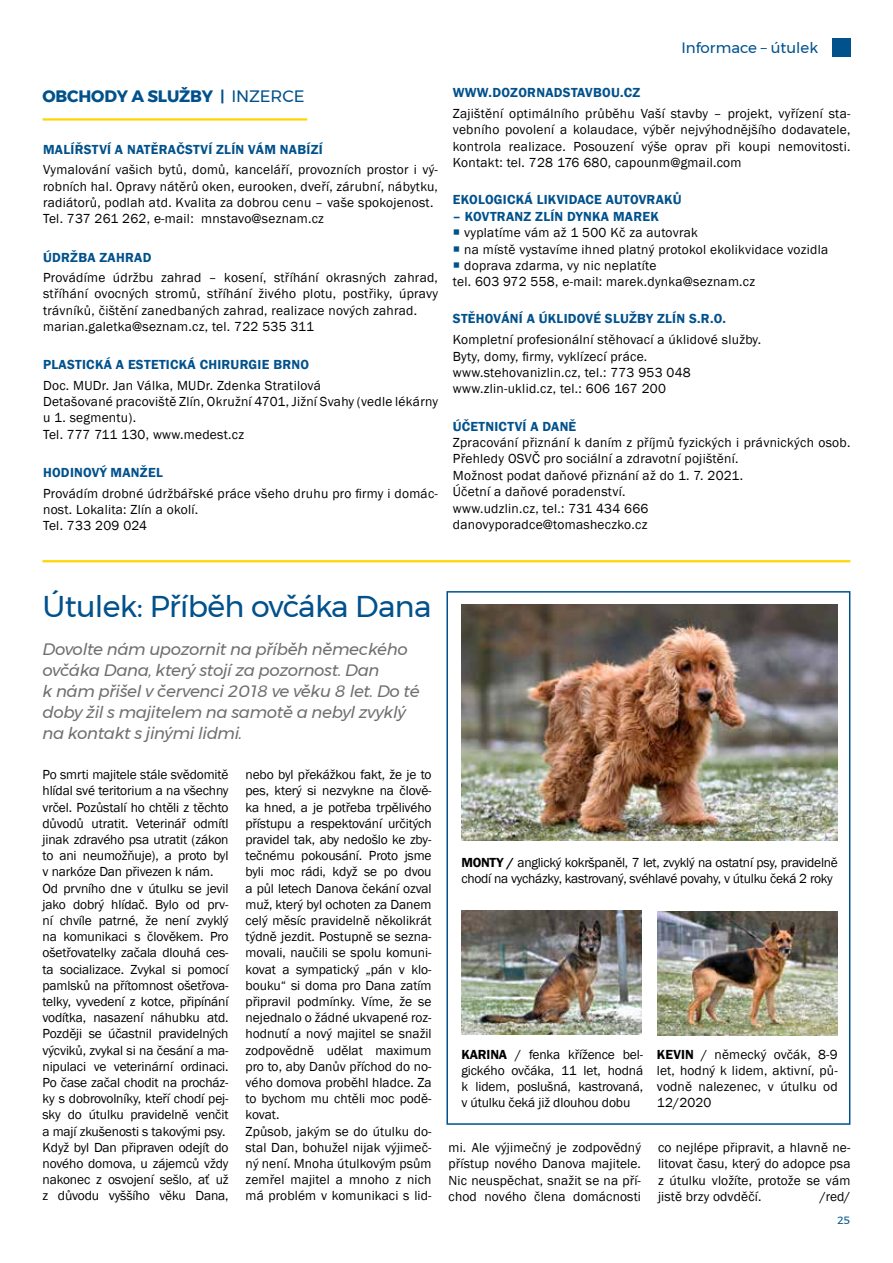
<style>
.page{position:relative;width:893px;height:1263px;background:#fff}
.page>*{position:absolute;margin:0;border:0;box-sizing:border-box;transform-origin:0 0}
.t1{font:30px "Montserrat";letter-spacing:-.02em;color:#00518c}
.t2{font:italic 16.5px/21px "Montserrat";letter-spacing:-.02em;color:#706f6f}
.t3{font:700 16.5px "Montserrat";letter-spacing:-.01em;color:#00518c}
.t4{font:15px "Montserrat";color:#00518c}
.t5{font:13.5px/16.2px "Franklin Gothic";color:#000;text-align:justify}
.t6{font:13.5px/16.2px "Franklin Gothic";letter-spacing:.02em;color:#000}
.t7{font:13.5px "MMZ text Book Bold";letter-spacing:.02em;color:#00518c}
.t8{font:13.5px/16.2px "Franklin Gothic";letter-spacing:-.02em;color:#000}
.t9{font:10.5px "Montserrat";color:#00518c}
.s1{font-family:"Nexa";font-weight:800}
.s2{font-weight:400}
.s3{color:#00518c}
.s4{font-family:"MMZ text Book Bold"}
</style>
<div class="page">
<svg style="left:832px;top:38px;width:18px;height:19px"></svg>
<div style="left:446px;top:591px;width:404px;height:534px;border:2px solid #00518c"></div>
<hr style="left:43px;top:560px;width:807px;height:2px;background:#ffd500">
<hr style="left:43px;top:118px;width:264px;height:3px;background:#ffd500">
<img style="left:461px;top:910px;width:181px;height:124px">
<img style="left:657px;top:911px;width:181px;height:124px">
<img style="left:461px;top:604px;width:377px;height:237px">
<p class="t3" style="left:43px;top:83px;width:263px">OBCHODY A SLUŽBY <span class="s1">|</span> <span class="s2">INZERCE</span></p>
<p class="t7" style="left:43px;top:141px;width:281px">MALÍŘSTVÍ A NATĚRAČSTVÍ ZLÍN VÁM NABÍZÍ</p>
<p class="t6" style="left:43px;top:162px;width:396px">Vymalování vašich bytů, domů, kanceláří, provozních prostor i vý&shy;robních hal. Opravy nátěrů oken, eurooken, dveří, zárubní, nábytku, radiátorů, podlah atd. Kvalita za dobrou cenu – vaše spokojenost.<br>Tel. 737 261 262, e-mail: mnstavo@seznam.cz</p>
<p class="t7" style="left:43px;top:249px;width:110px">ÚDRŽBA ZAHRAD</p>
<p class="t6" style="left:43px;top:270px;width:396px">Provádíme údržbu zahrad – kosení, stříhání okrasných zahrad, stříhání ovocných stromů, stříhání živého plotu, postřiky, úpravy trávníků, čištění zanedbaných zahrad, realizace nových zahrad. marian.galetka@seznam.cz, tel. 722 535 311</p>
<p class="t7" style="left:43px;top:357px;width:268px">PLASTICKÁ A ESTETICKÁ CHIRURGIE BRNO</p>
<p class="t6" style="left:43px;top:378px;width:396px">Doc. MUDr. Jan Válka, MUDr. Zdenka Stratilová<br>Detašované pracoviště Zlín, Okružní 4701, Jižní Svahy (vedle lékárny u 1. segmentu).<br>Tel. 777 711 130, www.medest.cz</p>
<p class="t7" style="left:43px;top:464px;width:121px">HODINOVÝ MANŽEL</p>
<p class="t6" style="left:43px;top:485px;width:396px">Provádím drobné údržbářské práce všeho druhu pro firmy i domác&shy;nost. Lokalita: Zlín a okolí.<br>Tel. 733 209 024</p>
<p class="t4" style="left:681px;top:37px;width:138px">Informace – útulek</p>
<p class="t7" style="left:453px;top:84px;width:189px">WWW.DOZORNADSTAVBOU.CZ</p>
<p class="t5" style="left:453px;top:105px;width:399px">Zajištění optimálního průběhu Vaší stavby – projekt, vyřízení sta&shy;vebního povolení a kolaudace, výběr nejvýhodnějšího dodavatele, kontrola realizace. Posouzení výše oprav při koupi nemovitosti.<br>Kontakt: tel. 728 176 680, capounm@gmail.com</p>
<p class="t7" style="left:453px;top:191px;width:230px">EKOLOGICKÁ LIKVIDACE AUTOVRAKŮ</p>
<p class="t7" style="left:453px;top:208px;width:208px">– KOVTRANZ ZLÍN DYNKA MAREK</p>
<p class="t6" style="left:453px;top:225px;width:247px"><span class="s3">○</span> vyplatíme vám až 1 500 Kč za autovrak</p>
<p class="t6" style="left:453px;top:241px;width:377px"><span class="s3">○</span> na místě vystavíme ihned platný protokol ekolikvidace vozidla</p>
<p class="t6" style="left:453px;top:257px;width:304px"><span class="s3">○</span> doprava zdarma, vy nic neplatíte<br>tel. 603 972 558, e-mail: marek.dynka@seznam.cz</p>
<p class="t7" style="left:453px;top:311px;width:275px">STĚHOVÁNÍ A ÚKLIDOVÉ SLUŽBY ZLÍN S.R.O.</p>
<p class="t6" style="left:453px;top:332px;width:310px">Kompletní profesionální stěhovací a úklidové služby.<br>Byty, domy, firmy, vyklízecí práce. www.stehovanizlin.cz, tel.: 773 953 048 www.zlin-uklid.cz, tel.: 606 167 200</p>
<p class="t7" style="left:453px;top:418px;width:125px">ÚČETNICTVÍ A DANĚ</p>
<p class="t6" style="left:453px;top:434px;width:399px">Zpracování přiznání k daním z příjmů fyzických i právnických osob.<br>Přehledy OSVČ pro sociální a zdravotní pojištění.<br>Možnost podat daňové přiznání až do 1. 7. 2021.<br>Účetní a daňové poradenství.<br>www.udzlin.cz, tel.: 731 434 666<br>danovyporadce@tomasheczko.cz</p>
<h1 class="t1" style="left:43px;top:583px;width:390px">Útulek: Příběh ovčáka Dana</h1>
<p class="t2" style="left:43px;top:638px;width:379px">Dovolte nám upozornit na příběh německého ovčáka Dana, který stojí za pozornost. Dan<br>k nám přišel v červenci 2018 ve věku 8 let. Do té doby žil s majitelem na samotě a nebyl zvyklý na kontakt s jinými lidmi.</p>
<p class="t5" style="left:43px;top:767px;width:188px;text-align:left">Po smrti majitele stále svědomitě hlídal své teritorium a na všechny vrčel. Pozůstalí ho chtěli z těchto důvodů utratit. Veterinář odmítl jinak zdravého psa utratit (zákon to ani neumožňuje), a proto byl v narkóze Dan přivezen k nám.<br>Od prvního dne v útulku se jevil jako dobrý hlídač. Bylo od prv&shy;ní chvíle patrné, že není zvyklý na komunikaci s člověkem. Pro ošetřovatelky začala dlouhá ces&shy;ta socializace. Zvykal si pomocí pamlsků na přítomnost ošetřova&shy;telky, vyvedení z kotce, připínání vodítka, nasazení náhubku atd.<br>Později se účastnil pravidelných výcviků, zvykal si na česání a ma&shy;nipulaci ve veterinární ordinaci.<br>Po čase začal chodit na procház&shy;ky s dobrovolníky, kteří chodí pej&shy;sky do útulku pravidelně venčit a mají zkušenosti s takovými psy.<br>Když byl Dan připraven odejít do nového domova, u zájemců vždy nakonec z osvojení sešlo, ať už z důvodu vyššího věku Dana,</p>
<p class="t5" style="left:246px;top:767px;width:188px;text-align:left">nebo byl překážkou fakt, že je to pes, který si nezvykne na člově&shy;ka hned, a je potřeba trpělivého přístupu a respektování určitých pravidel tak, aby nedošlo ke zby&shy;tečnému pokousání. Proto jsme byli moc rádi, když se po dvou a půl letech Danova čekání ozval muž, který byl ochoten za Danem celý měsíc pravidelně několikrát týdně jezdit. Postupně se sezna&shy;movali, naučili se spolu komuni&shy;kovat a sympatický „pán v klo&shy;bouku“ si doma pro Dana zatím připravil podmínky. Víme, že se nejednalo o žádné ukvapené roz&shy;hodnutí a nový majitel se snažil zodpovědně udělat maximum pro to, aby Danův příchod do no&shy;vého domova proběhl hladce. Za to bychom mu chtěli moc podě&shy;kovat.<br>Způsob, jakým se do útulku do&shy;stal Dan, bohužel nijak výjimeč&shy;ný není. Mnoha útulkovým psům zemřel majitel a mnoho z nich má problém v komunikaci s lid-</p>
<p class="t8" style="left:461px;top:854px;width:378px"><span class="s4">MONTY /</span> anglický kokršpaněl, 7 let, zvyklý na ostatní psy, pravidelně chodí na vycházky, kastrovaný, svéhlavé povahy, v útulku čeká 2 roky</p>
<p class="t5" style="left:461px;top:1046px;width:183px"><span class="s4">KARINA</span> / fenka křížence bel&shy;gického ovčáka, 11 let, hodná k lidem, poslušná, kastrovaná, v útulku čeká již dlouhou dobu</p>
<p class="t5" style="left:657px;top:1046px;width:182px"><span class="s4">KEVIN</span> / německý ovčák, 8-9 let, hodný k lidem, aktivní, pů&shy;vodně nalezenec, v útulku od 12/2020</p>
<p class="t5" style="left:449px;top:1140px;width:194px">mi. Ale výjimečný je zodpovědný přístup nového Danova majitele.<br>Nic neuspěchat, snažit se na pří&shy;chod nového člena domácnosti</p>
<p class="t5" style="left:658px;top:1140px;width:194px">co nejlépe připravit, a hlavně ne&shy;litovat času, který do adopce psa z útulku vložíte, protože se vám jistě brzy odvděčí.</p>
<p class="t5" style="left:820px;top:1188px;width:32px">/red/</p>
<p class="t9" style="left:837px;top:1212px;width:14px">25</p>
</div>
